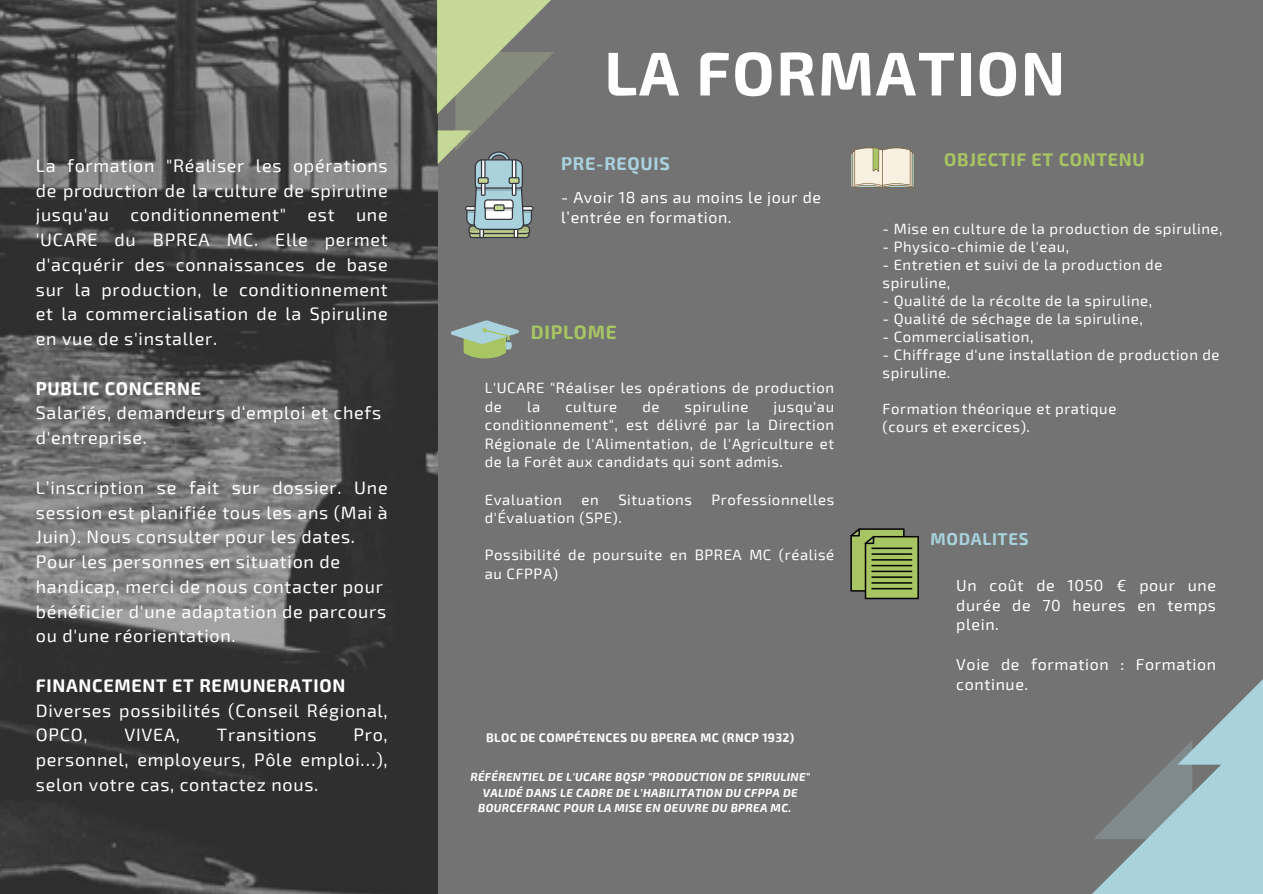
<style>
.page{position:relative;width:1263px;height:894px;background:#fff}
.page>*{position:absolute;margin:0;border:0;box-sizing:border-box;transform-origin:0 0}
.t1{font:700 61.65px "Exo 2";letter-spacing:.03em;color:#fff}
.t2{font:700 19.05px "Exo 2";letter-spacing:.04em;color:#a8c563}
.t3{font:18px/24.8px "Exo 2";letter-spacing:.04em;color:#fff;text-align:justify}
.t4{font:700 18px "Exo 2";letter-spacing:.04em;color:#fff}
.t5{font:700 17.85px "Exo 2";letter-spacing:.04em;color:#a8c563}
.t6{font:700 17.85px "Exo 2";letter-spacing:.04em;color:#a9d2dc}
.t7{font:700 16.8px "Exo 2";letter-spacing:.04em;color:#a9d2dc}
.t8{font:15.9px/19.6px "Exo 2";letter-spacing:.04em;color:#fff}
.t9{font:14.85px/18.6px "Exo 2";letter-spacing:.04em;color:#fff}
.t10{font:700 12px "Exo 2";letter-spacing:.03em;color:#fff}
.t11{font:italic 700 11.4px "Exo 2";letter-spacing:.03em;color:#fff}
</style>
<div class="page">
<div style="left:0;top:0;width:1263px;height:893px;background:#737373"></div>
<img style="left:0;top:0;width:437px;height:893px">
<svg style="left:1093px;top:838px;width:170px;height:55px;fill:#a9d2dc"></svg>
<svg style="left:1095px;top:679px;width:168px;height:159px"></svg>
<svg style="left:437px;top:0;width:117px;height:238px"></svg>
<svg style="left:450px;top:320px;width:69px;height:38px"></svg>
<svg style="left:850px;top:147px;width:64px;height:41px;background:#d7d2be"></svg>
<svg style="left:850px;top:528px;width:69px;height:71px;background:#80964f"></svg>
<p class="t3" style="left:36px;top:152px;width:353px">La formation "Réaliser les opérations de production de la culture de spiruline jusqu'au conditionnement" est une 'UCARE du BPREA MC. Elle permet d'acquérir des connaissances de base sur la production, le conditionnement et la commercialisation de la Spiruline en vue de s'installer.</p>
<p class="t4" style="left:36px;top:376px;width:167px">PUBLIC CONCERNE</p>
<p class="t3" style="left:36px;top:400px;width:347px">Salariés, demandeurs d‘emploi et chefs d'entreprise.</p>
<p class="t3" style="left:36px;top:474px;width:353px">L’inscription se fait sur dossier. Une session est planifiée tous les ans (Mai à Juin). Nous consulter pour les dates.</p>
<p class="t3" style="left:36px;top:548px;width:352px;text-align:left">Pour les personnes en situation de handicap, merci de nous contacter pour bénéficier d'une adaptation de parcours ou d'une réorientation.</p>
<p class="t4" style="left:36px;top:673px;width:311px">FINANCEMENT ET REMUNERATION</p>
<p class="t3" style="left:36px;top:696px;width:353px">Diverses possibilités (Conseil Régional,<br>OPCO,</p>
<p class="t3" style="left:36px;top:721px;width:353px;text-indent:318px">Pro, personnel, employeurs, Pôle emploi…), selon votre cas, contactez nous.</p>
<p class="t3" style="left:125px;top:721px;width:57px">VIVEA,</p>
<p class="t3" style="left:217px;top:721px;width:101px">Transitions</p>
<p class="t1" style="left:604px;top:33px;width:462px">LA FORMATION</p>
<p class="t6" style="left:561px;top:152px;width:110px">PRE-REQUIS</p>
<p class="t8" style="left:561px;top:186px;width:261px">- Avoir 18 ans au moins le jour de l’entrée en formation.</p>
<p class="t2" style="left:531px;top:320px;width:88px">DIPLOME</p>
<p class="t9" style="left:485px;top:377px;width:351px">L'UCARE "Réaliser les opérations de production de</p>
<p class="t9" style="left:527px;top:396px;width:15px">la</p>
<p class="t9" style="left:565px;top:396px;width:53px">culture</p>
<p class="t9" style="left:642px;top:396px;width:19px">de</p>
<p class="t9" style="left:685px;top:396px;width:65px">spiruline</p>
<p class="t9" style="left:485px;top:396px;width:351px;text-align:justify;text-indent:289px">jusqu'au conditionnement", est délivré par la Direction Régionale de l'Alimentation, de l'Agriculture et de la Forêt aux candidats qui sont admis.</p>
<p class="t9" style="left:485px;top:489px;width:79px">Evaluation</p>
<p class="t9" style="left:582px;top:489px;width:19px">en</p>
<p class="t9" style="left:618px;top:489px;width:75px">Situations</p>
<p class="t9" style="left:712px;top:489px;width:124px">Professionnelles</p>
<p class="t9" style="left:485px;top:508px;width:139px">d'Évaluation (SPE).</p>
<p class="t9" style="left:485px;top:545px;width:351px">Possibilité de poursuite en BPREA MC (réalisé au CFPPA)</p>
<p class="t10" style="left:486px;top:730px;width:310px">BLOC DE COMPÉTENCES DU BPEREA MC (RNCP 1932)</p>
<p class="t11" style="left:470px;top:769px;width:341px">RÉFÉRENTIEL DE L'UCARE BQSP "PRODUCTION DE SPIRULINE"</p>
<p class="t11" style="left:483px;top:785px;width:316px">VALIDÉ DANS LE CADRE DE L'HABILITATION DU CFPPA DE</p>
<p class="t11" style="left:478px;top:800px;width:314px">BOURCEFRANC POUR LA MISE EN OEUVRE DU BPREA MC.</p>
<p class="t5" style="left:944px;top:148px;width:202px">OBJECTIF ET CONTENU</p>
<p class="t9" style="left:882px;top:218px;width:342px">- Mise en culture de la production de spiruline,</p>
<p class="t9" style="left:882px;top:236px;width:188px">- Physico-chimie de l'eau,</p>
<p class="t9" style="left:882px;top:254px;width:281px;line-height:18px">- Entretien et suivi de la production de spiruline,</p>
<p class="t9" style="left:882px;top:290px;width:271px">- Qualité de la récolte de la spiruline,</p>
<p class="t9" style="left:882px;top:308px;width:262px">- Qualité de séchage de la spiruline,</p>
<p class="t9" style="left:882px;top:326px;width:152px">- Commercialisation,</p>
<p class="t9" style="left:882px;top:344px;width:339px;line-height:18px">- Chiffrage d'une installation de production de spiruline.</p>
<p class="t9" style="left:882px;top:398px;width:235px">Formation théorique et pratique</p>
<p class="t9" style="left:882px;top:416px;width:149px">(cours et exercices).</p>
<p class="t7" style="left:931px;top:528px;width:99px">MODALITES</p>
<p class="t8" style="left:956px;top:574px;width:261px;text-align:justify">Un coût de 1050 € pour une durée de 70 heures en temps plein.</p>
<p class="t8" style="left:956px;top:653px;width:261px">Voie de formation : Formation continue.</p>
</div>
